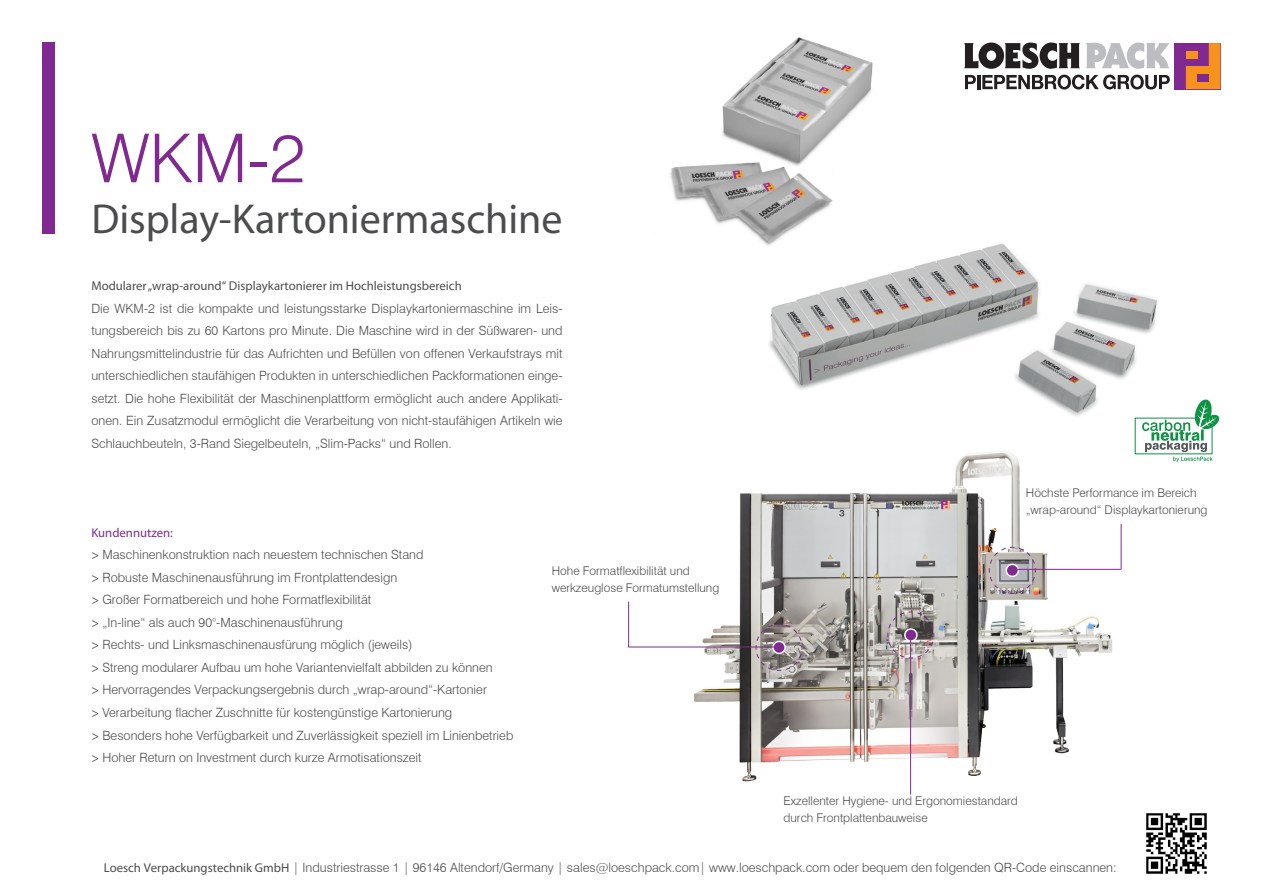
<style>
.page{position:relative;width:1263px;height:893px;background:#fff}
.page>*{position:absolute;margin:0;border:0;box-sizing:border-box;transform-origin:0 0}
.t1{font:300 67.5px "Swiss 721 BT";color:#802990}
.t2{font:42px "Myriad Pro";color:#4b4c4d}
.t3{font:300 12.75px/22.5px "Swiss 721 BT";color:#4b4c4d;text-align:justify}
.t4{font:12.75px "Myriad Pro";color:#4b4c4d}
.t5{font:12.75px "Myriad Pro";color:#802990}
.t6{font:300 12px/16.5px "Swiss 721 BT";color:#4b4c4d}
.s1{font-family:"Myriad Pro";font-weight:400}
</style>
<div class="page">
<svg style="left:965px;top:75px;width:11px;height:14px"></svg>
<hr style="left:977px;top:75px;width:3px;height:14px;background:#231f20">
<svg style="left:982px;top:75px;width:188px;height:15px"></svg>
<svg style="left:1086px;top:43px;width:83px;height:26px"></svg>
<svg style="left:964px;top:43px;width:116px;height:26px"></svg>
<div style="left:1174px;top:43px;width:46px;height:46px;background:#802990"></div>
<svg style="left:1186px;top:43px;width:34px;height:46px"></svg>
<div style="left:1197px;top:74px;width:12px;height:7px;background:#802990"></div>
<div style="left:43px;top:43px;width:12px;height:191px;background:#802990"></div>
<img style="left:1146px;top:813px;width:60px;height:60px">
<img style="left:674px;top:452px;width:446px;height:343px">
<img style="left:768px;top:243px;width:389px;height:174px">
<img style="left:670px;top:37px;width:231px;height:224px">
<svg style="left:887px;top:611px;width:48px;height:48px;background:#9e9695"></svg>
<div style="left:905px;top:629px;width:12px;height:12px;background:#802990;border-radius:50%"></div>
<div style="left:904px;top:628px;width:14px;height:14px;border:2px solid #fff;border-radius:50%"></div>
<svg style="left:1133px;top:399px;width:87px;height:63px"></svg>
<hr style="left:910px;top:637px;width:1px;height:157px;background:#802990">
<svg style="left:755px;top:624px;width:48px;height:47px;background:#9f9795"></svg>
<div style="left:773px;top:641px;width:12px;height:12px;background:#802990;border-radius:50%"></div>
<div style="left:772px;top:641px;width:14px;height:13px;border:2px solid #fff;border-radius:50%"></div>
<hr style="left:628px;top:602px;width:1px;height:45px;background:#802990">
<hr style="left:628px;top:647px;width:151px;height:1px;background:#802990">
<svg style="left:988px;top:547px;width:48px;height:47px;background:#b3aeaf"></svg>
<div style="left:1006px;top:564px;width:12px;height:12px;background:#802990;border-radius:50%"></div>
<div style="left:1005px;top:564px;width:14px;height:13px;border:2px solid #fff;border-radius:50%"></div>
<hr style="left:1121px;top:524px;width:1px;height:45px;background:#802990">
<hr style="left:1012px;top:569px;width:109px;height:1px;background:#802990">
<h1 class="t1" style="left:91px;top:117px;width:216px">WKM-2</h1>
<h2 class="t2" style="left:91px;top:193px;width:473px">Display-Kartoniermaschine</h2>
<p class="t4" style="left:91px;top:278px;width:372px">Modularer „wrap-around“ Displaykartonierer im Hochleistungsbereich</p>
<p class="t3" style="left:91px;top:297px;width:473px">Die WKM-2 ist die kompakte und leistungsstarke Displaykartoniermaschine im Leis&shy;tungsbereich bis zu 60 Kartons pro Minute. Die Maschine wird in der Süßwaren- und Nahrungsmittelindustrie für das Aufrichten und Befüllen von offenen Verkaufstrays mit unterschiedlichen staufähigen Produkten in unterschiedlichen Packformationen einge&shy;setzt. Die hohe Flexibilität der Maschinenplattform ermöglicht auch andere Applikati&shy;onen. Ein Zusatzmodul ermöglicht die Verarbeitung von nicht-staufähigen Artikeln wie Schlauchbeuteln, 3-Rand Siegelbeuteln, „Slim-Packs“ und Rollen.</p>
<p class="t5" style="left:91px;top:525px;width:83px">Kundennutzen:</p>
<p class="t3" style="left:91px;top:544px;width:333px"><span class="s1">&gt;</span> Maschinenkonstruktion nach neuestem technischen Stand</p>
<p class="t3" style="left:91px;top:566px;width:307px"><span class="s1">&gt;</span> Robuste Maschinenausführung im Frontplattendesign</p>
<p class="t3" style="left:91px;top:589px;width:281px"><span class="s1">&gt;</span> Großer Formatbereich und hohe Formatflexibilität</p>
<p class="t3" style="left:91px;top:611px;width:253px"><span class="s1">&gt;</span> „In-line“ als auch 90°-Maschinenausführung</p>
<p class="t3" style="left:91px;top:634px;width:322px"><span class="s1">&gt;</span> Rechts- und Linksmaschinenausfürung möglich (jeweils)</p>
<p class="t3" style="left:91px;top:656px;width:403px"><span class="s1">&gt;</span> Streng modularer Aufbau um hohe Variantenvielfalt abbilden zu können</p>
<p class="t3" style="left:91px;top:679px;width:397px"><span class="s1">&gt;</span> Hervorragendes Verpackungsergebnis durch „wrap-around“-Kartonier</p>
<p class="t3" style="left:91px;top:701px;width:362px"><span class="s1">&gt;</span> Verarbeitung flacher Zuschnitte für kostengünstige Kartonierung</p>
<p class="t3" style="left:91px;top:724px;width:423px"><span class="s1">&gt;</span> Besonders hohe Verfügbarkeit und Zuverlässigkeit speziell im Linienbetrieb</p>
<p class="t3" style="left:91px;top:746px;width:332px"><span class="s1">&gt;</span> Hoher Return on Investment durch kurze Armotisationszeit</p>
<p class="t6" style="left:552px;top:563px;width:169px">Hohe Formatflexibilität und werkzeuglose Formatumstellung</p>
<p class="t6" style="left:1026px;top:485px;width:172px">Höchste Performance im Bereich</p>
<p class="t6" style="left:1026px;top:501px;width:183px">„wrap-around“ Displaykartonierung</p>
<p class="t6" style="left:783px;top:793px;width:236px">Exzellenter Hygiene- und Ergonomiestandard durch Frontplattenbauweise</p>
<p class="t3" style="left:104px;top:856px;width:1014px"><span class="s1">Loesch Verpackungstechnik GmbH</span> | Industriestrasse 1 | 96146 Altendorf/Germany | sales@loeschpack.com| www.loeschpack.com oder bequem den folgenden QR-Code einscannen:</p>
</div>
